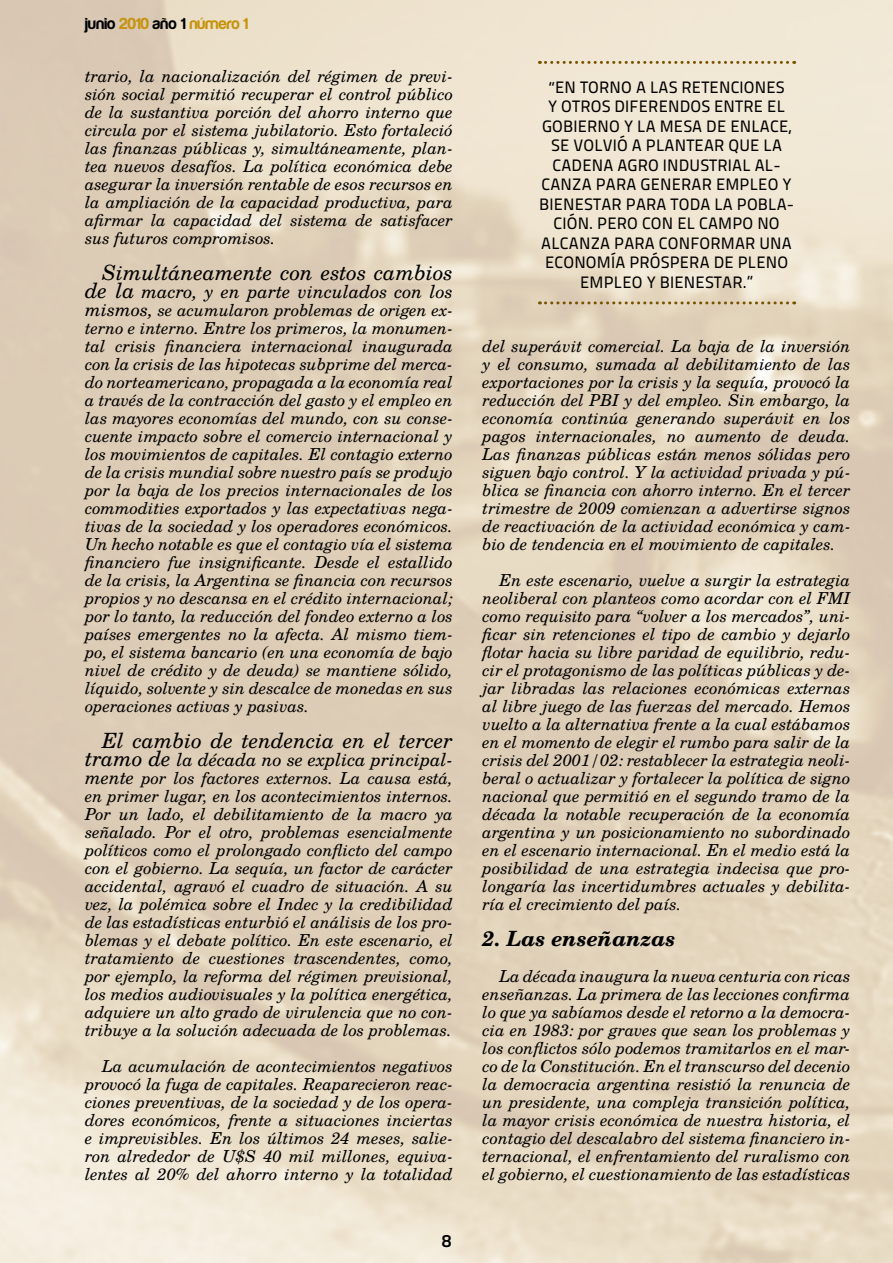
<style>
.page{position:relative;width:893px;height:1263px;background:#fff}
.page>*{position:absolute;margin:0;border:0;box-sizing:border-box;transform-origin:0 0}
.t1{font:italic 21px "Te X Gyre Schola";color:#000}
.t2{font:italic 700 21px "Te X Gyre Schola";color:#000}
.t3{font:italic 18px "Te X Gyre Schola";color:#000}
.t4{font:18px "Titillium Maps 26 L 750 wt";color:#000}
.t5{font:italic 16.5px/18px "Te X Gyre Schola";color:#000;text-align:justify}
.t6{font:16.5px "Titillium Maps 26 L 500 wt";letter-spacing:.01em;color:#000}
.t7{font:700 16.5px "Harabara";color:#c6930e}
.s1{color:#000}
.s2{font-size:21px}
.s3{font-size:18px}
</style>
<div class="page">
<img style="left:0;top:0;width:893px;height:1263px">
<svg style="left:539px;top:61px;width:256px;height:3px"></svg>
<svg style="left:539px;top:301px;width:256px;height:3px"></svg>
<p class="t7" style="left:85px;top:15px;width:165px"><span class="s1">junio</span> 2010 <span class="s1">año 1</span> número 1</p>
<p class="t5" style="left:85px;top:66px;width:369px">trario, la nacionalización del régimen de previ&shy;sión social permitió recuperar el control público de la sustantiva porción del ahorro interno que circula por el sistema jubilatorio. Esto fortaleció las finanzas públicas y, simultáneamente, plan&shy;tea nuevos desafíos. La política económica debe asegurar la inversión rentable de esos recursos en la ampliación de la capacidad productiva, para afirmar la capacidad del sistema de satisfacer sus futuros compromisos.</p>
<p class="t1" style="left:102px;top:256px;width:352px">Simultáneamente con estos cambios</p>
<p class="t3" style="left:85px;top:277px;width:369px"><span class="s2">de la</span> macro, y en parte vinculados con los</p>
<p class="t5" style="left:85px;top:300px;width:369px"><span class="s3">mismos,</span> se acumularon problemas de origen ex&shy;terno e interno. Entre los primeros, la monumen&shy;tal crisis financiera internacional inaugurada con la crisis de las hipotecas subprime del merca&shy;do norteamericano, propagada a la economía real a través de la contracción del gasto y el empleo en las mayores economías del mundo, con su conse&shy;cuente impacto sobre el comercio internacional y los movimientos de capitales. El contagio externo de la crisis mundial sobre nuestro país se produjo por la baja de los precios internacionales de los commodities exportados y las expectativas nega&shy;tivas de la sociedad y los operadores económicos.<br>Un hecho notable es que el contagio vía el sistema financiero fue insignificante. Desde el estallido de la crisis, la Argentina se financia con recursos propios y no descansa en el crédito internacional; por lo tanto, la reducción del fondeo externo a los países emergentes no la afecta. Al mismo tiem&shy;po, el sistema bancario (en una economía de bajo nivel de crédito y de deuda) se mantiene sólido, líquido, solvente y sin descalce de monedas en sus operaciones activas y pasivas.</p>
<p class="t1" style="left:102px;top:724px;width:352px">El cambio de tendencia en el tercer</p>
<p class="t3" style="left:85px;top:745px;width:369px"><span class="s2">tramo de</span> la década no se explica principal-</p>
<p class="t5" style="left:85px;top:768px;width:369px"><span class="s3">mente</span> por los factores externos. La causa está, en primer lugar, en los acontecimientos internos.<br>Por un lado, el debilitamiento de la macro ya señalado. Por el otro, problemas esencialmente políticos como el prolongado conflicto del campo con el gobierno. La sequía, un factor de carácter accidental, agravó el cuadro de situación. A su vez, la polémica sobre el Indec y la credibilidad de las estadísticas enturbió el análisis de los pro&shy;blemas y el debate político. En este escenario, el tratamiento de cuestiones trascendentes, como, por ejemplo, la reforma del régimen previsional, los medios audiovisuales y la política energética, adquiere un alto grado de virulencia que no con&shy;tribuye a la solución adecuada de los problemas.</p>
<p class="t5" style="left:85px;top:1056px;width:369px;text-indent:17px">La acumulación de acontecimientos negativos provocó la fuga de capitales. Reaparecieron reac&shy;ciones preventivas, de la sociedad y de los opera&shy;dores económicos, frente a situaciones inciertas e imprevisibles. En los últimos 24 meses, salie&shy;ron alrededor de U$S 40 mil millones, equiva&shy;lentes al 20% del ahorro interno y la totalidad</p>
<p class="t4" style="left:442px;top:1227px;width:11px">8</p>
<p class="t6" style="left:548px;top:75px;width:238px">“EN TORNO A LAS RETENCIONES</p>
<p class="t6" style="left:548px;top:94px;width:238px">Y OTROS DIFERENDOS ENTRE EL</p>
<p class="t6" style="left:542px;top:114px;width:251px">GOBIERNO Y LA MESA DE ENLACE,</p>
<p class="t6" style="left:551px;top:133px;width:231px">SE VOLVIÓ A PLANTEAR QUE LA</p>
<p class="t6" style="left:553px;top:153px;width:230px">CADENA AGRO INDUSTRIAL AL-</p>
<p class="t6" style="left:541px;top:172px;width:186px">CANZA PARA GENERAR EMP</p>
<p class="t6" style="left:750px;top:172px;width:43px">LEO Y</p>
<p class="t6" style="left:539px;top:192px;width:257px">BIENESTAR PARA TODA LA POBLA-</p>
<p class="t6" style="left:553px;top:211px;width:167px">CIÓN. PERO CON EL CAMP</p>
<p class="t6" style="left:743px;top:211px;width:39px">O NO</p>
<p class="t6" style="left:541px;top:231px;width:251px">ALCANZA PARA CONFORMAR U NA</p>
<p class="t6" style="left:545px;top:250px;width:245px">ECONOMÍA PRÓSPERA DE PLENO</p>
<p class="t6" style="left:580px;top:270px;width:12px">EMP</p>
<p class="t6" style="left:614px;top:270px;width:141px">LEO Y BIENESTAR.”</p>
<p class="t5" style="left:483px;top:336px;width:369px">del superávit comercial. La baja de la inversión y el consumo, sumada al debilitamiento de las exportaciones por la crisis y la sequía, provocó la reducción del PBI y del empleo. Sin embargo, la economía continúa generando superávit en los pagos internacionales, no aumento de deuda.<br>Las finanzas públicas están menos sólidas pero siguen bajo control. Y la actividad privada y pú&shy;blica se financia con ahorro interno. En el tercer trimestre de 2009 comienzan a advertirse signos de reactivación de la actividad económica y cam&shy;bio de tendencia en el movimiento de capitales.</p>
<p class="t5" style="left:483px;top:570px;width:369px;text-indent:17px">En este escenario, vuelve a surgir la estrategia neoliberal con planteos como acordar con el FMI como requisito para “volver a los mercados”, uni&shy;ficar sin retenciones el tipo de cambio y dejarlo flotar hacia su libre paridad de equilibrio, redu&shy;cir el protagonismo de las políticas públicas y de&shy;jar libradas las relaciones económicas externas al libre juego de las fuerzas del mercado. Hemos vuelto a la alternativa frente a la cual estábamos en el momento de elegir el rumbo para salir de la crisis del 2001/02: restablecer la estrategia neoli&shy;beral o actualizar y fortalecer la política de signo nacional que permitió en el segundo tramo de la década la notable recuperación de la economía argentina y un posicionamiento no subordinado en el escenario internacional. En el medio está la posibilidad de una estrategia indecisa que pro&shy;longaría las incertidumbres actuales y debilita&shy;ría el crecimiento del país.</p>
<p class="t2" style="left:483px;top:921px;width:195px">2. Las enseñanzas</p>
<p class="t5" style="left:483px;top:966px;width:369px;text-indent:17px">La década inaugura la nueva centuria con ricas enseñanzas. La primera de las lecciones confirma lo que ya sabíamos desde el retorno a la democra&shy;cia en 1983: por graves que sean los problemas y los conflictos sólo podemos tramitarlos en el mar&shy;co de la Constitución. En el transcurso del decenio la democracia argentina resistió la renuncia de un presidente, una compleja transición política, la mayor crisis económica de nuestra historia, el contagio del descalabro del sistema financiero in&shy;ternacional, el enfrentamiento del ruralismo con el gobierno, el cuestionamiento de las estadísticas</p>
</div>
